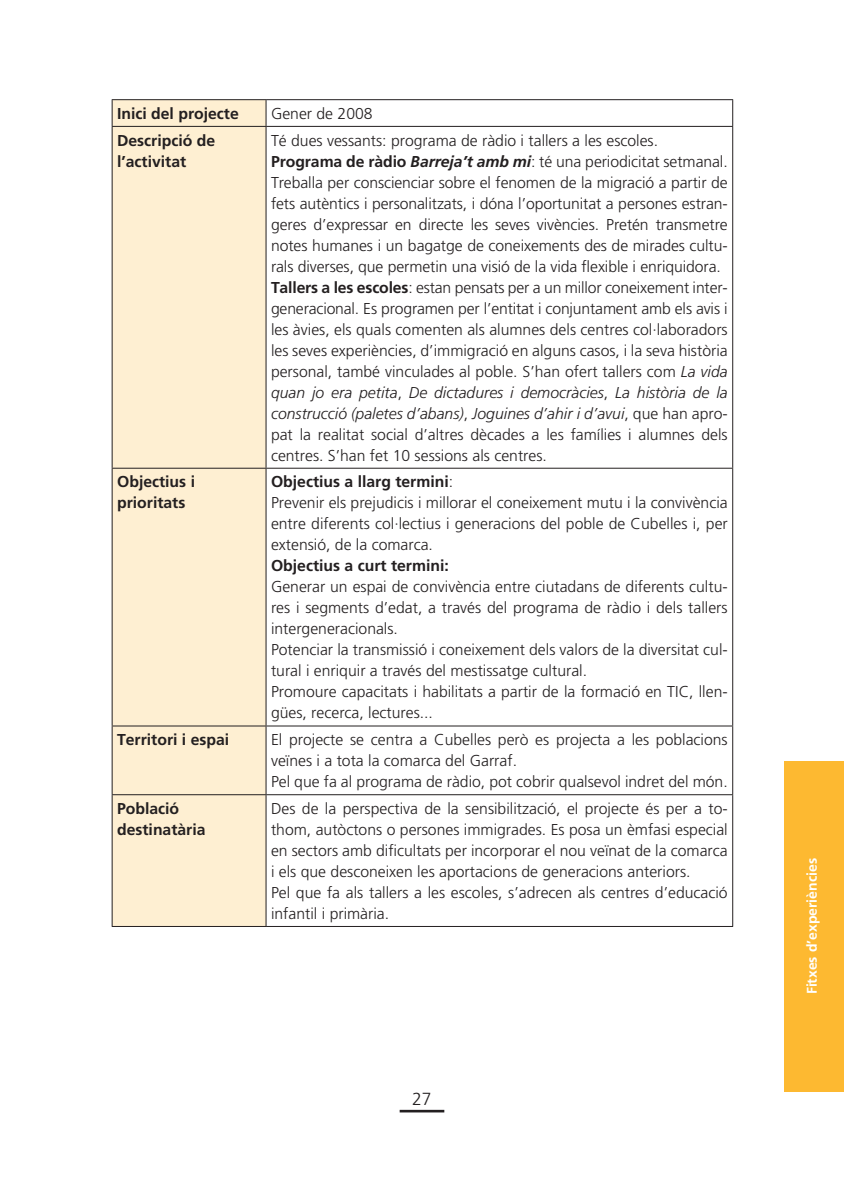
<style>
.page{position:relative;width:844px;height:1191px;background:#fff}
.page>*{position:absolute;margin:0;border:0;box-sizing:border-box;transform-origin:0 0}
.t1{font:300 17.5px "Frutiger LT Std";color:#231f20}
.Tablas_texto{font:300 15.75px/21px "Frutiger LT Std";color:#231f20;text-align:justify}
.Tablas_texto2{font:700 15.75px/21px "Frutiger LT Std";color:#231f20}
.Tablas_texto-2{font:700 15.75px "Frutiger LT Std";color:#231f20}
.t2{font:700 14px "Frutiger LT Std";color:#fff}
.s1{font-weight:700}
.s2{font-weight:700;font-style:italic}
.s3{font-style:italic}
.s4{font-weight:300}
</style>
<div class="page">
<hr style="left:399px;top:1109px;width:45px;height:3px;background:#231f20">
<div style="left:784px;top:761px;width:59px;height:330px;background:#fdb931"></div>
<div style="left:113px;top:100px;width:152px;height:826px;background:#feefd2"></div>
<hr style="left:112px;top:99px;width:154px;height:1px;background:#231f20">
<hr style="left:266px;top:99px;width:467px;height:1px;background:#231f20">
<hr style="left:112px;top:126px;width:154px;height:1px;background:#231f20">
<hr style="left:266px;top:126px;width:467px;height:1px;background:#231f20">
<hr style="left:112px;top:468px;width:154px;height:1px;background:#231f20">
<hr style="left:266px;top:468px;width:467px;height:1px;background:#231f20">
<hr style="left:112px;top:725px;width:154px;height:1px;background:#231f20">
<hr style="left:266px;top:725px;width:467px;height:1px;background:#231f20">
<hr style="left:112px;top:794px;width:154px;height:1px;background:#231f20">
<hr style="left:266px;top:794px;width:467px;height:1px;background:#231f20">
<hr style="left:112px;top:926px;width:154px;height:1px;background:#231f20">
<hr style="left:266px;top:926px;width:467px;height:1px;background:#231f20">
<svg style="left:732px;top:100px;width:1px;height:26px"></svg>
<hr style="left:732px;top:127px;width:1px;height:341px;background:#231f20">
<hr style="left:732px;top:468px;width:1px;height:257px;background:#231f20">
<hr style="left:732px;top:726px;width:1px;height:68px;background:#231f20">
<hr style="left:732px;top:795px;width:1px;height:131px;background:#231f20">
<svg style="left:112px;top:100px;width:1px;height:26px"></svg>
<svg style="left:265px;top:100px;width:1px;height:26px"></svg>
<hr style="left:112px;top:127px;width:1px;height:341px;background:#231f20">
<hr style="left:265px;top:127px;width:1px;height:341px;background:#231f20">
<hr style="left:112px;top:468px;width:1px;height:257px;background:#231f20">
<hr style="left:265px;top:468px;width:1px;height:257px;background:#231f20">
<hr style="left:112px;top:726px;width:1px;height:68px;background:#231f20">
<hr style="left:265px;top:726px;width:1px;height:68px;background:#231f20">
<hr style="left:112px;top:795px;width:1px;height:131px;background:#231f20">
<hr style="left:265px;top:795px;width:1px;height:131px;background:#231f20">
<p class="Tablas_texto2" style="left:117px;top:103px;width:123px">Inici del projecte</p>
<p class="Tablas_texto" style="left:271px;top:103px;width:103px">Gener de 2008</p>
<p class="Tablas_texto2" style="left:117px;top:130px;width:99px">Descripció de l’activitat</p>
<p class="Tablas_texto" style="left:271px;top:130px;width:388px">Té dues vessants: programa de ràdio i tallers a les escoles.</p>
<p class="Tablas_texto" style="left:271px;top:151px;width:458px"><span class="s1">Programa de ràdio</span> <span class="s2">Barreja’t amb mi</span>: té una periodicitat setmanal.<br>Treballa per conscienciar sobre el fenomen de la migració a partir de fets autèntics i personalitzats, i dóna l’oportunitat a persones estran&shy;geres d’expressar en directe les seves vivències. Pretén transmetre notes humanes i un bagatge de coneixements des de mirades cultu&shy;rals diverses, que permetin una visió de la vida flexible i enriquidora.</p>
<p class="Tablas_texto" style="left:271px;top:277px;width:458px"><span class="s1">Tallers a les escoles</span>: estan pensats per a un millor coneixement inter&shy;generacional. Es programen per l’entitat i conjuntament amb els avis i les àvies, els quals comenten als alumnes dels centres col·laboradors les seves experiències, d’immigració en alguns casos, i la seva història personal, també vinculades al poble. S’han ofert tallers com <span class="s3">La vida quan jo era petita</span>, <span class="s3">De dictadures i democràcies</span>, <span class="s3">La història de la construcció (paletes d’abans)</span>, <span class="s3">Joguines d’ahir i d’avui</span>, que han apro&shy;pat la realitat social d’altres dècades a les famílies i alumnes dels centres. S’han fet 10 sessions als centres.</p>
<p class="Tablas_texto2" style="left:117px;top:471px;width:79px">Objectius i prioritats</p>
<p class="Tablas_texto-2" style="left:271px;top:472px;width:184px">Objectius a llarg termini<span class="s4">:</span></p>
<p class="Tablas_texto" style="left:271px;top:493px;width:458px">Prevenir els prejudicis i millorar el coneixement mutu i la convivència entre diferents col·lectius i generacions del poble de Cubelles i, per extensió, de la comarca.</p>
<p class="Tablas_texto-2" style="left:271px;top:556px;width:179px">Objectius a curt termini:</p>
<p class="Tablas_texto" style="left:271px;top:576px;width:458px">Generar un espai de convivència entre ciutadans de diferents cultu&shy;res i segments d’edat, a través del programa de ràdio i dels tallers intergeneracionals.</p>
<p class="Tablas_texto" style="left:271px;top:639px;width:458px">Potenciar la transmissió i coneixement dels valors de la diversitat cul&shy;tural i enriquir a través del mestissatge cultural.</p>
<p class="Tablas_texto" style="left:271px;top:681px;width:458px">Promoure capacitats i habilitats a partir de la formació en TIC, llen&shy;gües, recerca, lectures...</p>
<p class="Tablas_texto2" style="left:117px;top:729px;width:114px">Territori i espai</p>
<p class="Tablas_texto" style="left:271px;top:729px;width:458px">El projecte se centra a Cubelles però es projecta a les poblacions veïnes i a tota la comarca del Garraf.</p>
<p class="Tablas_texto" style="left:271px;top:771px;width:458px">Pel que fa al programa de ràdio, pot cobrir qualsevol indret del món.</p>
<p class="Tablas_texto2" style="left:117px;top:798px;width:90px">Població destinatària</p>
<p class="Tablas_texto" style="left:271px;top:798px;width:458px">Des de la perspectiva de la sensibilització, el projecte és per a to&shy;thom, autòctons o persones immigrades. Es posa un èmfasi especial en sectors amb dificultats per incorporar el nou veïnat de la comarca i els que desconeixen les aportacions de generacions anteriors.</p>
<p class="Tablas_texto" style="left:271px;top:882px;width:458px">Pel que fa als tallers a les escoles, s’adrecen als centres d’educació infantil i primària.</p>
<p class="t1" style="left:412px;top:1089px;width:21px">27</p>
<p class="t2" style="left:803px;top:994px;width:138px;rotate:-90deg">Fitxes d’experiències</p>
</div>
